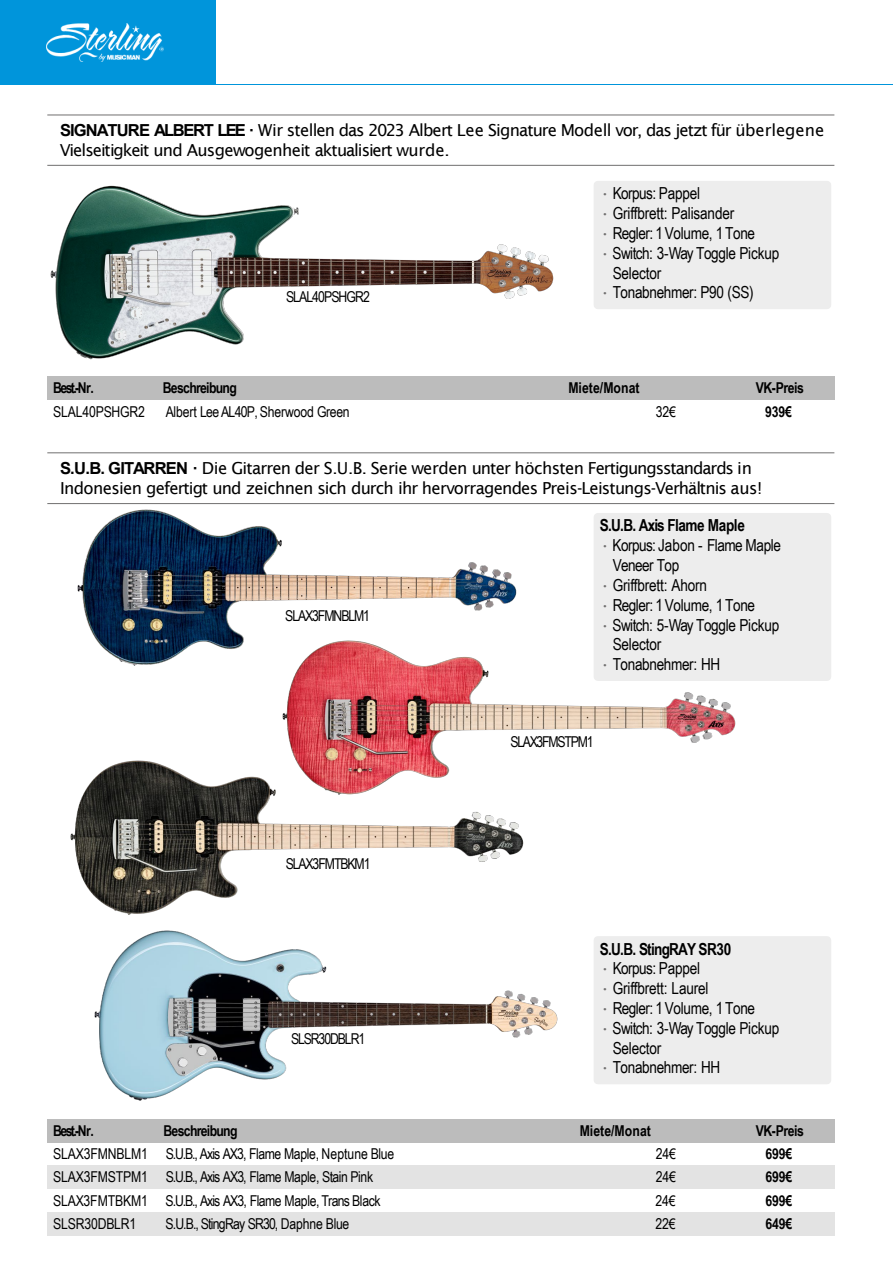
<style>
.page{position:relative;width:893px;height:1264px;background:#fff}
.page>*{position:absolute;margin:0;border:0;box-sizing:border-box;transform-origin:0 0}
.t1{font:16.5px/19.8px "Arial Narrow";letter-spacing:-.02em;color:#000}
.t2{font:16.5px/20px "Lucida Sans";letter-spacing:-.05em;color:#000}
.t3{font:700 16.5px "Arial Narrow";letter-spacing:-.035em;color:#000}
.t4{font:15px "Arial Narrow";letter-spacing:-.03em;color:#000}
.t5{font:700 15px "Arial Narrow";letter-spacing:-.03em;color:#000}
.t6{font:15px "Arial Narrow";letter-spacing:-.01em;color:#000}
.t7{font:15px "Arial Narrow";letter-spacing:-.07em;color:#000}
.t8{font:700 15px "Arial Narrow";letter-spacing:.005em;color:#000}
.t9{font:15px "Arial Narrow";letter-spacing:-.06em;color:#000}
.t10{font:15px "Arial Narrow";letter-spacing:-.08em;color:#000}
.t11{font:15px "Arial Narrow";letter-spacing:-.075em;color:#000}
.s1{font-family:"Arial";font-weight:700}
.s2{font-family:"Lucida Sans";color:#706f6f}
</style>
<div class="page">
<img style="left:282px;top:665px;width:453px;height:94px">
<img style="left:77px;top:510px;width:439px;height:155px">
<div style="left:0;top:0;width:215px;height:84px;background:#0095db"></div>
<hr style="left:0;top:84px;width:892px;height:1px;background:#0095db">
<img style="left:47px;top:23px;width:117px;height:39px">
<hr style="left:47px;top:115px;width:787px;height:1px;background:#706f6f">
<hr style="left:47px;top:165px;width:787px;height:1px;background:#706f6f">
<div style="left:47px;top:376px;width:104px;height:23px;background:#bcbcbc"></div>
<div style="left:151px;top:376px;width:343px;height:23px;background:#bcbcbc"></div>
<div style="left:494px;top:376px;width:232px;height:23px;background:#bcbcbc"></div>
<div style="left:726px;top:376px;width:108px;height:23px;background:#bcbcbc"></div>
<hr style="left:47px;top:452px;width:787px;height:1px;background:#706f6f">
<hr style="left:47px;top:503px;width:787px;height:1px;background:#706f6f">
<div style="left:47px;top:1118px;width:105px;height:23px;background:#bcbcbc"></div>
<div style="left:152px;top:1118px;width:364px;height:23px;background:#bcbcbc"></div>
<div style="left:516px;top:1118px;width:210px;height:23px;background:#bcbcbc"></div>
<div style="left:726px;top:1118px;width:108px;height:23px;background:#bcbcbc"></div>
<div style="left:47px;top:1165px;width:105px;height:23px;background:#e3e3e3"></div>
<div style="left:152px;top:1165px;width:364px;height:23px;background:#e3e3e3"></div>
<div style="left:516px;top:1165px;width:210px;height:23px;background:#e3e3e3"></div>
<div style="left:726px;top:1165px;width:108px;height:23px;background:#e3e3e3"></div>
<div style="left:47px;top:1211px;width:105px;height:23px;background:#e3e3e3"></div>
<div style="left:152px;top:1211px;width:364px;height:23px;background:#e3e3e3"></div>
<div style="left:516px;top:1211px;width:210px;height:23px;background:#e3e3e3"></div>
<div style="left:726px;top:1211px;width:108px;height:23px;background:#e3e3e3"></div>
<div style="left:594px;top:181px;width:237px;height:128px;background:#ededed"></div>
<div style="left:593px;top:513px;width:238px;height:167px;background:#ededed"></div>
<div style="left:594px;top:936px;width:237px;height:147px;background:#ededed"></div>
<img style="left:51px;top:186px;width:502px;height:173px">
<img style="left:70px;top:759px;width:453px;height:155px">
<img style="left:94px;top:930px;width:463px;height:169px">
<p class="t2" style="left:60px;top:120px;width:765px"><span class="s1">SIGNATURE ALBERT LEE ·</span> Wir stellen das 2023 Albert Lee Signature Modell vor, das jetzt für überlegene<br>Vielseitigkeit und Ausgewogenheit aktualisiert wurde.</p>
<p class="t9" style="left:286px;top:285px;width:85px">SLAL40PSHGR2</p>
<p class="t1" style="left:600px;top:183px;width:102px"><span class="s2">•</span>Korpus: Pappel</p>
<p class="t1" style="left:600px;top:203px;width:136px"><span class="s2">•</span>Griffbrett: Palisander</p>
<p class="t1" style="left:600px;top:222px;width:157px"><span class="s2">•</span> Regler: 1Volume, 1Tone</p>
<p class="t1" style="left:612px;top:242px;width:168px;text-indent:-13px"><span class="s2">•</span>Switch: 3-Way Toggle Pickup<br>Selector</p>
<p class="t1" style="left:600px;top:282px;width:155px"><span class="s2">•</span> Tonabnehmer: P90 (SS)</p>
<p class="t5" style="left:53px;top:376px;width:42px">Best.-Nr.</p>
<p class="t5" style="left:163px;top:376px;width:75px">Beschreibung</p>
<p class="t8" style="left:568px;top:376px;width:73px">Miete/Monat</p>
<p class="t5" style="left:755px;top:376px;width:50px">VK-Preis</p>
<p class="t4" style="left:53px;top:400px;width:93px">SLAL40PSHGR2</p>
<p class="t4" style="left:166px;top:400px;width:185px">Albert LeeAL40P, Sherwood Green</p>
<p class="t4" style="left:655px;top:400px;width:22px">32€</p>
<p class="t5" style="left:765px;top:400px;width:28px">939€</p>
<p class="t2" style="left:60px;top:458px;width:704px"><span class="s1">S.U.B. GITARREN ·</span> Die Gitarren der S.U.B. Serie werden unter höchsten Fertigungsstandards in<br>Indonesien gefertigt und zeichnen sich durch ihr hervorragendes Preis-Leistungs-Verhältnis aus!</p>
<p class="t7" style="left:285px;top:604px;width:86px">SLAX3FMNBLM1</p>
<p class="t7" style="left:286px;top:852px;width:86px">SLAX3FMTBKM1</p>
<p class="t11" style="left:291px;top:1027px;width:76px">SLSR30DBLR1</p>
<p class="t3" style="left:600px;top:513px;width:146px">S.U.B. Axis Flame Maple</p>
<p class="t1" style="left:612px;top:535px;width:170px;text-indent:-13px"><span class="s2">•</span>Korpus: Jabon - Flame Maple<br>Veneer Top</p>
<p class="t1" style="left:600px;top:574px;width:109px"><span class="s2">•</span>Griffbrett: Ahorn</p>
<p class="t1" style="left:600px;top:594px;width:157px"><span class="s2">•</span> Regler: 1Volume, 1Tone</p>
<p class="t1" style="left:612px;top:614px;width:168px;text-indent:-13px"><span class="s2">•</span>Switch: 5-Way Toggle Pickup<br>Selector</p>
<p class="t1" style="left:600px;top:653px;width:122px"><span class="s2">•</span> Tonabnehmer: HH</p>
<p class="t10" style="left:510px;top:730px;width:85px">SLAX3FMSTPM1</p>
<p class="t3" style="left:600px;top:936px;width:133px">S.U.B. StingRAY SR30</p>
<p class="t1" style="left:600px;top:957px;width:102px"><span class="s2">•</span>Korpus: Pappel</p>
<p class="t1" style="left:600px;top:977px;width:110px"><span class="s2">•</span>Griffbrett: Laurel</p>
<p class="t1" style="left:600px;top:997px;width:157px"><span class="s2">•</span> Regler: 1Volume, 1Tone</p>
<p class="t1" style="left:612px;top:1017px;width:168px;text-indent:-13px"><span class="s2">•</span>Switch: 3-Way Toggle Pickup<br>Selector</p>
<p class="t1" style="left:600px;top:1056px;width:122px"><span class="s2">•</span> Tonabnehmer: HH</p>
<p class="t5" style="left:53px;top:1118px;width:42px">Best.-Nr.</p>
<p class="t5" style="left:163px;top:1118px;width:75px">Beschreibung</p>
<p class="t8" style="left:579px;top:1118px;width:73px">Miete/Monat</p>
<p class="t5" style="left:755px;top:1118px;width:50px">VK-Preis</p>
<p class="t6" style="left:53px;top:1142px;width:96px">SLAX3FMNBLM1</p>
<p class="t4" style="left:166px;top:1142px;width:230px">S.U.B., Axis AX3, Flame Maple, Neptune Blue</p>
<p class="t4" style="left:655px;top:1142px;width:22px">24€</p>
<p class="t5" style="left:765px;top:1142px;width:28px">699€</p>
<p class="t6" style="left:53px;top:1165px;width:96px">SLAX3FMSTPM1</p>
<p class="t4" style="left:166px;top:1165px;width:209px">S.U.B., Axis AX3, Flame Maple, Stain Pink</p>
<p class="t4" style="left:655px;top:1165px;width:22px">24€</p>
<p class="t5" style="left:765px;top:1165px;width:28px">699€</p>
<p class="t6" style="left:53px;top:1189px;width:96px">SLAX3FMTBKM1</p>
<p class="t4" style="left:166px;top:1189px;width:216px">S.U.B., Axis AX3, Flame Maple, Trans Black</p>
<p class="t4" style="left:655px;top:1189px;width:22px">24€</p>
<p class="t5" style="left:765px;top:1188px;width:28px">699€</p>
<p class="t4" style="left:53px;top:1212px;width:85px">SLSR30DBLR1</p>
<p class="t4" style="left:166px;top:1212px;width:185px">S.U.B., StingRay SR30, Daphne Blue</p>
<p class="t4" style="left:655px;top:1212px;width:22px">22€</p>
<p class="t5" style="left:765px;top:1211px;width:28px">649€</p>
</div>
